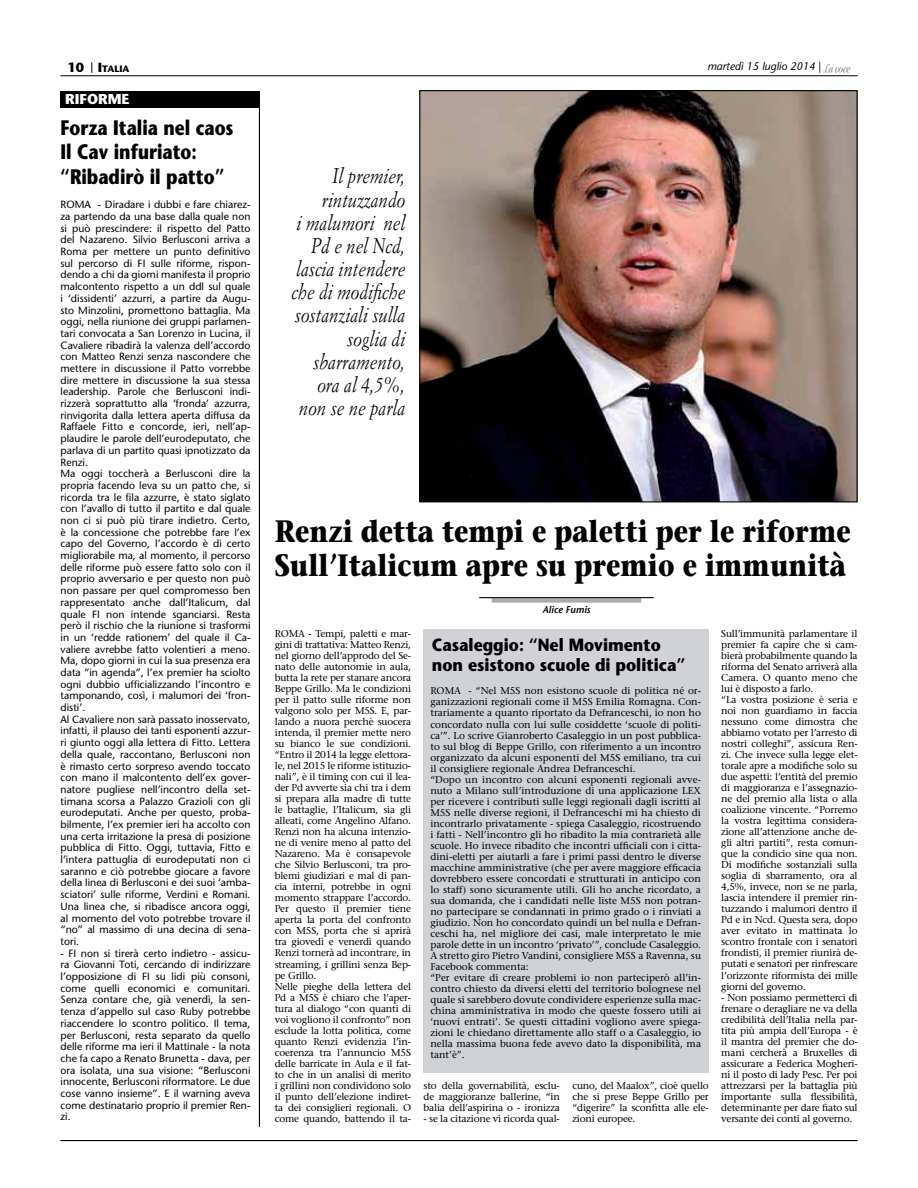
<style>
.page{position:relative;width:918px;height:1188px;background:#fff}
.page>*{position:absolute;margin:0;border:0;box-sizing:border-box;transform-origin:0 0}
.t1{font:700 30.9px/34.2px "Stone Serif";color:#000;scale:.83 1}
.t2{font:italic 21px/23.1px "Simoncini Garamond";color:#000;text-align:right;scale:.84 1}
.t3{font:700 21px/24.3px "Stone Sans";color:#000;scale:.82 1}
.t4{font:700 17.7px/19.8px "Stone Sans";color:#000;scale:.9 1}
.t5{font:700 14.4px "Stone Sans";color:#fff}
.t6{font:italic 11.1px "Stone Sans";color:#000}
.t7{font:10.5px/11.7px "Stone Sans";color:#000}
.t8{font:9.9px/11.1px "Stone Serif";letter-spacing:-.02em;color:#000;text-align:justify}
.t9{font:9.9px/11.1px "Stone Serif";color:#000}
.t10{font:italic 600 9.9px "Stone Sans";color:#000}
.t11{font:700 9.3px "Stone Sans";color:#000}
.s1{font-size:13.2px}
.s2{font-style:normal}
</style>
<div class="page">
<img style="left:421px;top:92px;width:435px;height:408px">
<hr style="left:60px;top:1140px;width:798px;height:1px;background:#000">
<div style="left:423px;top:629px;width:286px;height:443px;background:#d0d2d5"></div>
<div style="left:492px;top:598px;width:149px;height:5px;background:#a8acb1"></div>
<hr style="left:479px;top:597px;width:175px;height:1px;background:#000">
<hr style="left:259px;top:92px;width:1px;height:1035px;background:#000">
<div style="left:61px;top:91px;width:199px;height:17px;background:#000"></div>
<hr style="left:60px;top:75px;width:798px;height:1px;background:#000">
<svg style="left:823px;top:64px;width:27px;height:9px"></svg>
<p class="t11" style="left:68px;top:66px;width:63px"><span class="s1">10</span> <span class="s1">I</span>TALIA</p>
<p class="t6" style="left:707px;top:62px;width:116px">martedì 15 luglio 2014 <span class="s2">|</span></p>
<h3 class="t5" style="left:65px;top:93px;width:66px">RIFORME</h3>
<h2 class="t3" style="left:61px;top:118px;width:213px">Forza Italia nel caos<br>Il Cav infuriato: “Ribadirò il patto”</h2>
<p class="t7" style="left:61px;top:200px;width:192px">ROMA - Diradare i dubbi e fare chiarez&shy;za partendo da una base dalla quale non si può prescindere: il rispetto del Patto del Nazareno. Silvio Berlusconi arriva a Roma per mettere un punto definitivo sul percorso di FI sulle riforme, rispon&shy;dendo a chi da giorni manifesta il proprio malcontento rispetto a un ddl sul quale i ‘dissidenti’ azzurri, a partire da Augu&shy;sto Minzolini, promettono battaglia. Ma oggi, nella riunione dei gruppi parlamen&shy;tari convocata a San Lorenzo in Lucina, il Cavaliere ribadirà la valenza dell’accordo con Matteo Renzi senza nascondere che mettere in discussione il Patto vorrebbe dire mettere in discussione la sua stessa leadership. Parole che Berlusconi indi&shy;rizzerà soprattutto alla ‘fronda’ azzurra, rinvigorita dalla lettera aperta diffusa da Raffaele Fitto e concorde, ieri, nell’ap&shy;plaudire le parole dell’eurodeputato, che parlava di un partito quasi ipnotizzato da Renzi.<br>Ma oggi toccherà a Berlusconi dire la propria facendo leva su un patto che, si ricorda tra le fila azzurre, è stato siglato con l’avallo di tutto il partito e dal quale non ci si può più tirare indietro. Certo, è la concessione che potrebbe fare l’ex capo del Governo, l’accordo è di certo migliorabile ma, al momento, il percorso delle riforme può essere fatto solo con il proprio avversario e per questo non può non passare per quel compromesso ben rappresentato anche dall’Italicum, dal quale FI non intende sganciarsi. Resta però il rischio che la riunione si trasformi in un ‘redde rationem’ del quale il Ca&shy;valiere avrebbe fatto volentieri a meno.<br>Ma, dopo giorni in cui la sua presenza era data “in agenda”, l’ex premier ha sciolto ogni dubbio ufficializzando l’incontro e tamponando, così, i malumori dei ‘fron&shy;disti’.<br>Al Cavaliere non sarà passato inosservato, infatti, il plauso dei tanti esponenti azzur&shy;ri giunto oggi alla lettera di Fitto. Lettera della quale, raccontano, Berlusconi non è rimasto certo sorpreso avendo toccato con mano il malcontento dell’ex gover&shy;natore pugliese nell’incontro della set&shy;timana scorsa a Palazzo Grazioli con gli eurodeputati. Anche per questo, proba&shy;bilmente, l’ex premier ieri ha accolto con una certa irritazione la presa di posizione pubblica di Fitto. Oggi, tuttavia, Fitto e l’intera pattuglia di eurodeputati non ci saranno e ciò potrebbe giocare a favore della linea di Berlusconi e dei suoi ‘amba&shy;sciatori’ sulle riforme, Verdini e Romani.<br>Una linea che, si ribadisce ancora oggi, al momento del voto potrebbe trovare il “no” al massimo di una decina di sena&shy;tori.</p>
<p class="t7" style="left:61px;top:948px;width:192px;text-align:justify">- FI non si tirerà certo indietro - assicu&shy;ra Giovanni Toti, cercando di indirizzare l’opposizione di FI su lidi più consoni, come quelli economici e comunitari.<br>Senza contare che, già venerdì, la sen&shy;tenza d’appello sul caso Ruby potrebbe riaccendere lo scontro politico. Il tema, per Berlusconi, resta separato da quello delle riforme ma ieri il Mattinale - la nota che fa capo a Renato Brunetta - dava, per ora isolata, una sua visione: “Berlusconi innocente, Berlusconi riformatore. Le due cose vanno insieme”. E il warning aveva come destinatario proprio il premier Ren&shy;zi.</p>
<h2 class="t2" style="left:292px;top:166px;width:137px">Il premier, rintuzzando<br>i malumori nel<br>Pd e nel Ncd, lascia intendere che di modifiche sostanziali sulla soglia di sbarramento, ora al 4,5%, non se ne parla</h2>
<h1 class="t1" style="left:275px;top:517px;width:695px">Renzi detta tempi e paletti per le riforme<br>Sull’Italicum apre su premio e immunità</h1>
<p class="t8" style="left:275px;top:629px;width:138px;text-align:left">ROMA - Tempi, paletti e mar&shy;gini di trattativa: Matteo Renzi, nel giorno dell’approdo del Se&shy;nato delle autonomie in aula, butta la rete per stanare ancora<br>Beppe Grillo. Ma le condizioni per il patto sulle riforme non valgono solo per M5S. E, par&shy;lando a nuora perchè suocera intenda, il premier mette nero su bianco le sue condizioni. “Entro il 2014 la legge elettora&shy;le, nel 2015 le riforme istituzio&shy;nali”, è il timing con cui il lea&shy;der Pd avverte sia chi tra i dem si prepara alla madre di tutte le battaglie, l’Italicum, sia gli alleati, come Angelino Alfano.<br>Renzi non ha alcuna intenzio&shy;ne di venire meno al patto del<br>Nazareno. Ma è consapevole che Silvio Berlusconi, tra pro&shy;blemi giudiziari e mal di pan&shy;cia interni, potrebbe in ogni momento strappare l’accordo.<br>Per questo il premier tiene aperta la porta del confronto con M5S, porta che si aprirà tra giovedì e venerdì quando<br>Renzi tornerà ad incontrare, in streaming, i grillini senza Bep&shy;pe Grillo.<br>Nelle pieghe della lettera del<br>Pd a M5S è chiaro che l’aper&shy;tura al dialogo “con quanti di voi vogliono il confronto” non esclude la lotta politica, come quanto Renzi evidenzia l’in&shy;coerenza tra l’annuncio M5S delle barricate in Aula e il fat&shy;to che in un analisi di merito i grillini non condividono solo il punto dell’elezione indiret&shy;ta dei consiglieri regionali. O come quando, battendo il ta-</p>
<p class="t10" style="left:542px;top:606px;width:49px">Alice Fumis</p>
<h3 class="t4" style="left:432px;top:637px;width:283px">Casaleggio: “Nel Movimento non esistono scuole di politica”</h3>
<p class="t9" style="left:430px;top:686px;width:272px">ROMA - “Nel M5S non esistono scuole di politica né or&shy;ganizzazioni regionali come il M5S Emilia Romagna. Con&shy;trariamente a quanto riportato da Defranceschi, io non ho concordato nulla con lui sulle cosiddette ‘scuole di politi&shy;ca’”. Lo scrive Gianroberto Casaleggio in un post pubblica&shy;to sul blog di Beppe Grillo, con riferimento a un incontro organizzato da alcuni esponenti del M5S emiliano, tra cui il consigliere regionale Andrea Defranceschi.<br>“Dopo un incontro con alcuni esponenti regionali avve&shy;nuto a Milano sull’introduzione di una applicazione LEX per ricevere i contributi sulle leggi regionali dagli iscritti al M5S nelle diverse regioni, il Defranceschi mi ha chiesto di incontrarlo privatamente - spiega Casaleggio, ricostruendo i fatti - Nell’incontro gli ho ribadito la mia contrarietà alle scuole. Ho invece ribadito che incontri ufficiali con i citta&shy;dini-eletti per aiutarli a fare i primi passi dentro le diverse macchine amministrative (che per avere maggiore efficacia dovrebbero essere concordati e strutturati in anticipo con lo staff) sono sicuramente utili. Gli ho anche ricordato, a sua domanda, che i candidati nelle liste M5S non potran&shy;no partecipare se condannati in primo grado o i rinviati a giudizio. Non ho concordato quindi un bel nulla e Defran&shy;ceschi ha, nel migliore dei casi, male interpretato le mie parole dette in un incontro ‘privato’”, conclude Casaleggio.<br>A stretto giro Pietro Vandini, consigliere M5S a Ravenna, su Facebook commenta:<br>“Per evitare di creare problemi io non parteciperò all’in&shy;contro chiesto da diversi eletti del territorio bolognese nel quale si sarebbero dovute condividere esperienze sulla mac&shy;china amministrativa in modo che queste fossero utili ai ‘nuovi entrati’. Se questi cittadini vogliono avere spiega&shy;zioni le chiedano direttamente allo staff o a Casaleggio, io nella massima buona fede avevo dato la disponibilità, ma tant’è”.</p>
<p class="t8" style="left:424px;top:1081px;width:138px">sto della governabilità, esclu&shy;de maggioranze ballerine, “in balia dell’aspirina o - ironizza</p>
<p class="t8" style="left:424px;top:1114px;width:138px">- se la citazione vi ricorda qual-</p>
<p class="t8" style="left:572px;top:1081px;width:138px">cuno, del Maalox”, cioè quello che si prese Beppe Grillo per “digerire” la sconfitta alle ele&shy;zioni europee.</p>
<p class="t8" style="left:721px;top:629px;width:138px;text-align:left">Sull’immunità parlamentare il premier fa capire che si cam&shy;bierà probabilmente quando la riforma del Senato arriverà alla<br>Camera. O quanto meno che lui è disposto a farlo.<br>“La vostra posizione è seria e noi non guardiamo in faccia nessuno come dimostra che abbiamo votato per l’arresto di nostri colleghi”, assicura Ren&shy;zi. Che invece sulla legge elet&shy;torale apre a modifiche solo su due aspetti: l’entità del premio di maggioranza e l’assegnazio&shy;ne del premio alla lista o alla coalizione vincente. “Porremo la vostra legittima considera&shy;zione all’attenzione anche de&shy;gli altri partiti”, resta comun&shy;que la condicio sine qua non.<br>Di modifiche sostanziali sulla soglia di sbarramento, ora al<br>4,5%, invece, non se ne parla, lascia intendere il premier rin&shy;tuzzando i malumori dentro il<br>Pd e in Ncd. Questa sera, dopo aver evitato in mattinata lo scontro frontale con i senatori frondisti, il premier riunirà de&shy;putati e senatori per rinfrescare l’orizzonte riformista dei mille giorni del governo.</p>
<p class="t8" style="left:721px;top:993px;width:138px">- Non possiamo permetterci di frenare o deragliare ne va della credibilità dell’Italia nella par&shy;tita più ampia dell’Europa - è il mantra del premier che do&shy;mani cercherà a Bruxelles di assicurare a Federica Mogheri&shy;ni il posto di lady Pesc. Per poi attrezzarsi per la battaglia più importante sulla flessibilità, determinante per dare fiato sul versante dei conti al governo.</p>
</div>
